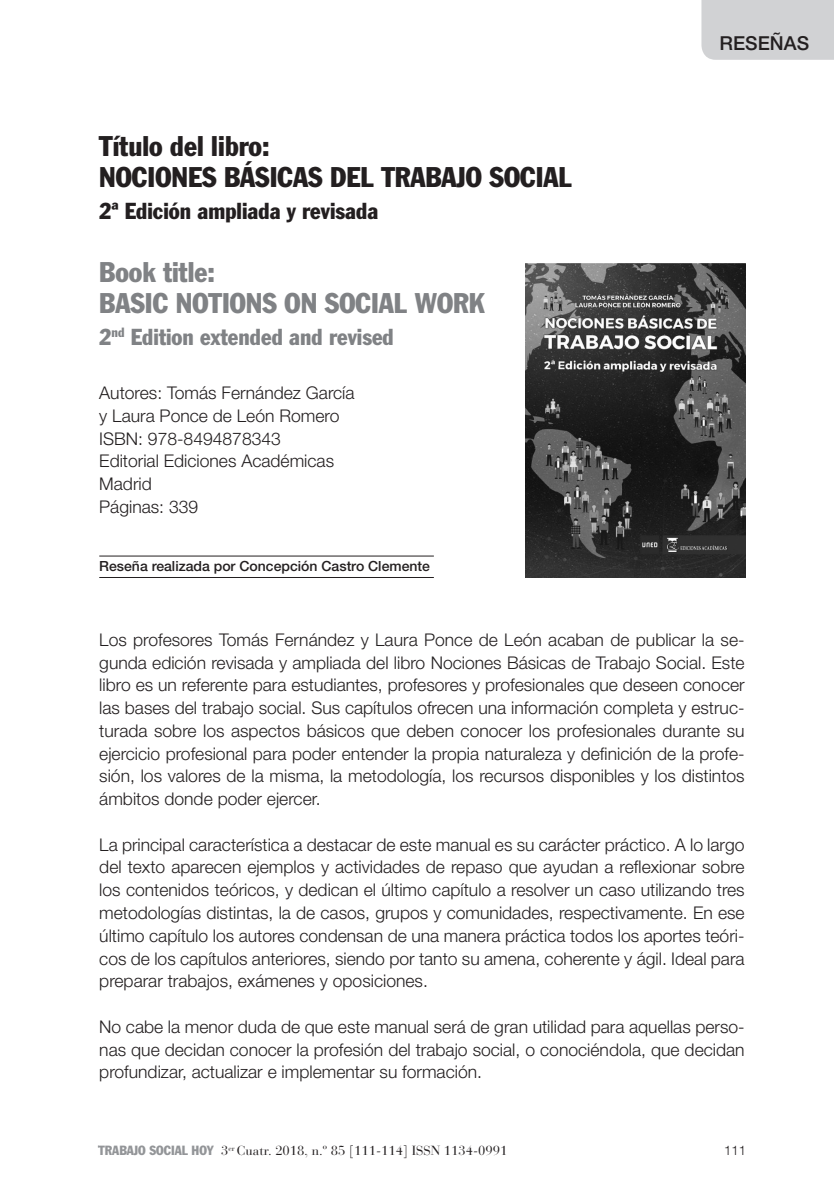
<style>
.page{position:relative;width:834px;height:1191px;background:#fff}
.page>*{position:absolute;margin:0;border:0;box-sizing:border-box;transform-origin:0 0}
.TSH_1{font:condensed 28px "Franklin Gothic";color:#231f20}
.TSH_Ingles{font:condensed 28px "Franklin Gothic";color:#808285}
.TSH_Ingles-2{font:condensed 22.75px "Franklin Gothic";color:#808285}
.TSH_1-2{font:condensed 22.75px "Franklin Gothic";color:#231f20}
.t1{font:500 19.25px "Helvetica Neue";color:#231f20}
.t2{font:300 17.5px/22.8px "Helvetica Neue";color:#231f20;text-align:justify}
.t3{font:500 14px "Helvetica Neue";color:#231f20}
.t4{font:13.12px "Bauer Bodoni";color:#231f20}
.t5{font:condensed 13.12px "Franklin Gothic";color:#939598}
.t6{font:300 13.12px "Helvetica Neue";color:#231f20}
.s1{font-family:"Bauer Bodoni";font-stretch:normal;color:#231f20}
</style>
<div class="page">
<hr style="left:99px;top:556px;width:335px;height:1px;background:#231f20">
<hr style="left:99px;top:577px;width:335px;height:1px;background:#231f20">
<div style="left:701px;top:0;width:132px;height:60px;background:#d1d2d4"></div>
<img style="left:525px;top:263px;width:220px;height:315px">
<p class="TSH_1" style="left:99px;top:129px;width:172px">Título del libro:</p>
<p class="TSH_1" style="left:99px;top:160px;width:474px">NOCIONES BÁSICAS DEL TRABAJO SOCIAL</p>
<p class="TSH_1-2" style="left:99px;top:197px;width:281px">2ª Edición ampliada y revisada</p>
<p class="TSH_Ingles" style="left:99px;top:255px;width:117px">Book title:</p>
<p class="TSH_Ingles" style="left:99px;top:286px;width:387px">BASIC NOTIONS ON SOCIAL WORK</p>
<p class="TSH_Ingles-2" style="left:99px;top:323px;width:296px">2<sup>nd</sup> Edition extended and revised</p>
<p class="t2" style="left:99px;top:381px;width:257px">Autores: Tomás Fernández García</p>
<p class="t2" style="left:99px;top:404px;width:241px">y Laura Ponce de León Romero</p>
<p class="t2" style="left:99px;top:426px;width:183px">ISBN: 978-8494878343</p>
<p class="t2" style="left:99px;top:449px;width:236px">Editorial Ediciones Académicas</p>
<p class="t2" style="left:99px;top:472px;width:54px">Madrid</p>
<p class="t2" style="left:99px;top:495px;width:100px">Páginas: 339</p>
<p class="t3" style="left:99px;top:557px;width:332px">Reseña realizada por Concepción Castro Clemente</p>
<p class="t1" style="left:719px;top:32px;width:91px">RESEÑAS</p>
<p class="t2" style="left:99px;top:628px;width:646px">Los profesores Tomás Fernández y Laura Ponce de León acaban de publicar la se&shy;gunda edición revisada y ampliada del libro Nociones Básicas de Trabajo Social. Este libro es un referente para estudiantes, profesores y profesionales que deseen conocer las bases del trabajo social. Sus capítulos ofrecen una información completa y estruc&shy;turada sobre los aspectos básicos que deben conocer los profesionales durante su ejercicio profesional para poder entender la propia naturaleza y definición de la profe&shy;sión, los valores de la misma, la metodología, los recursos disponibles y los distintos ámbitos donde poder ejercer.</p>
<p class="t2" style="left:99px;top:832px;width:646px">La principal característica a destacar de este manual es su carácter práctico. A lo largo del texto aparecen ejemplos y actividades de repaso que ayudan a reflexionar sobre los contenidos teóricos, y dedican el último capítulo a resolver un caso utilizando tres metodologías distintas, la de casos, grupos y comunidades, respectivamente. En ese último capítulo los autores condensan de una manera práctica todos los aportes teóri&shy;cos de los capítulos anteriores, siendo por tanto su amena, coherente y ágil. Ideal para preparar trabajos, exámenes y oposiciones.</p>
<p class="t2" style="left:99px;top:1014px;width:646px">No cabe la menor duda de que este manual será de gran utilidad para aquellas perso&shy;nas que decidan conocer la profesión del trabajo social, o conociéndola, que decidan profundizar, actualizar e implementar su formación.</p>
<p class="t5" style="left:99px;top:1142px;width:131px">TRABAJO SOCIAL HOY <span class="s1">3</span></p>
<p class="t4" style="left:299px;top:1142px;width:186px">6 º 77 [7-42] ISSN 1134-0991</p>
<p class="t4" style="left:221px;top:1142px;width:288px">1<sup>er</sup> Cuatr. 2018, n.º 85 [111-114] ISSN 1134-0991</p>
<p class="t6" style="left:724px;top:1142px;width:23px">111</p>
</div>
